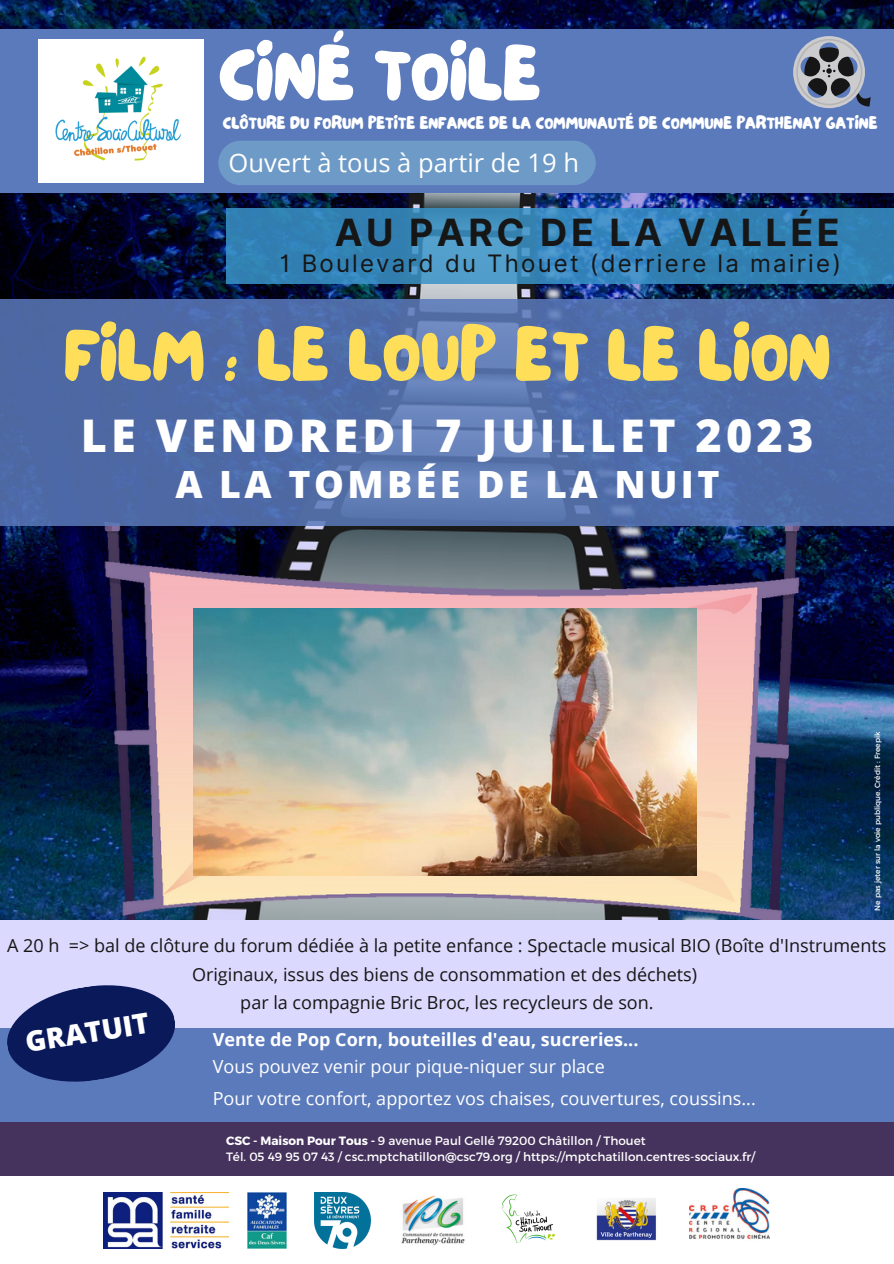
<style>
.page{position:relative;width:894px;height:1264px;background:#fff}
.page>*{position:absolute;margin:0;border:0;box-sizing:border-box;transform-origin:0 0}
.t1{font:78px "NF Lepetitcochon Regular";color:#fff}
.t2{font:76.5px "NF Lepetitcochon Regular";color:#ffde59}
.t3{font:800 45px "Open Sans";letter-spacing:.09em;color:#fff}
.t4{font:800 37.5px "Open Sans";letter-spacing:.09em;color:#fff}
.t5{font:700 37.5px "Inter";letter-spacing:.09em;color:#161616}
.t6{font:800 28.2px "Open Sans";color:#fff}
.t7{font:25.5px "Open Sans";color:#fff}
.t8{font:24px "Inter";letter-spacing:.09em;color:#161616}
.t9{font:18px/28.2px "Open Sans";color:#161616;text-align:center}
.t10{font:18px "Open Sans";color:#fff}
.t11{font:18px "NF Lepetitcochon Regular";color:#fff}
.t12{font:700 18px "Open Sans";color:#fff}
.t13{font:12px "Montserrat";color:#fff}
.t14{font:7.5px "Montserrat";color:#fff}
.s1{font-weight:700}
</style>
<div class="page">
<img style="left:0;top:0;width:893px;height:919px">
<img style="left:154px;top:192px;width:609px;height:107px">
<div style="left:0;top:29px;width:893px;height:163px;background:#5b7abb"></div>
<img style="left:89px;top:525px;width:723px;height:394px">
<div style="left:0;top:1110px;width:893px;height:91px;background:#45325d"></div>
<div style="left:0;top:1176px;width:893px;height:87px;background:#fff"></div>
<div style="left:38px;top:39px;width:166px;height:143px;background:#fff"></div>
<img style="left:55px;top:56px;width:126px;height:105px">
<svg style="left:0;top:299px;width:893px;height:226px;background:#516eaa"></svg>
<svg style="left:226px;top:208px;width:667px;height:75px;background:#3785b9"></svg>
<svg style="left:793px;top:36px;width:77px;height:72px"></svg>
<img style="left:401px;top:1195px;width:64px;height:51px">
<img style="left:248px;top:1192px;width:38px;height:56px">
<img style="left:314px;top:1192px;width:57px;height:56px">
<img style="left:689px;top:1188px;width:80px;height:52px">
<div style="left:0;top:1015px;width:893px;height:106px;background:#5b7abb"></div>
<div style="left:0;top:919px;width:893px;height:108px;background:#dbd9fd"></div>
<svg style="left:3px;top:985px;width:176px;height:97px"></svg>
<img style="left:193px;top:608px;width:503px;height:267px">
<img style="left:103px;top:1192px;width:125px;height:56px">
<img style="left:596px;top:1198px;width:60px;height:43px">
<img style="left:502px;top:1194px;width:53px;height:49px">
<div style="left:218px;top:141px;width:377px;height:44px;background:#6d9ac6"></div>
<p class="t1" style="left:218px;top:20px;width:323px">CINÉ TOILE</p>
<p class="t11" style="left:223px;top:110px;width:656px">CLÔTURE DU FORUM PETITE ENFANCE DE LA COMMUNAUTÉ DE COMMUNE PARTHENAY GATINE</p>
<p class="t7" style="left:228px;top:145px;width:352px">Ouvert à tous à partir de 19 h</p>
<p class="t5" style="left:334px;top:210px;width:506px">AU PARC DE LA VALLÉE</p>
<p class="t8" style="left:280px;top:249px;width:562px">1 Boulevard du Thouet (derriere la mairie)</p>
<p class="t2" style="left:64px;top:302px;width:767px">FILM : LE LOUP ET LE LION</p>
<p class="t3" style="left:81px;top:403px;width:733px">LE VENDREDI 7 JUILLET 2023</p>
<p class="t4" style="left:175px;top:458px;width:545px">A LA TOMBÉE DE LA NUIT</p>
<p class="t14" style="left:872px;top:910px;width:180px;rotate:-90deg">Ne pas jeter sur la voie publique. Crédit : Freepik</p>
<p class="t9" style="left:7px;top:931px;width:880px">A 20 h =&gt; bal de clôture du forum dédiée à la petite enfance : Spectacle musical BIO (Boîte d'Instruments<br>Originaux, issus des biens de consommation et des déchets)</p>
<p class="t9" style="left:240px;top:987px;width:415px">par la compagnie Bric Broc, les recycleurs de son.</p>
<p class="t6" style="left:22px;top:1022px;width:126px;rotate:-9deg">GRATUIT</p>
<p class="t12" style="left:213px;top:1026px;width:427px">Vente de Pop Corn, bouteilles d'eau, sucreries...</p>
<p class="t10" style="left:213px;top:1054px;width:393px">Vous pouvez venir pour pique-niquer sur place</p>
<p class="t10" style="left:213px;top:1086px;width:544px">Pour votre confort, apportez vos chaises, couvertures, coussins...</p>
<p class="t13" style="left:226px;top:1132px;width:421px"><span class="s1">CSC - Maison Pour Tous -</span> 9 avenue Paul Gellé 79200 Châtillon / Thouet</p>
<p class="t13" style="left:226px;top:1149px;width:530px">Tél. 05 49 95 07 43 / csc.mptchatillon@csc79.org / https://mptchatillon.centres-sociaux.fr/</p>
</div>
